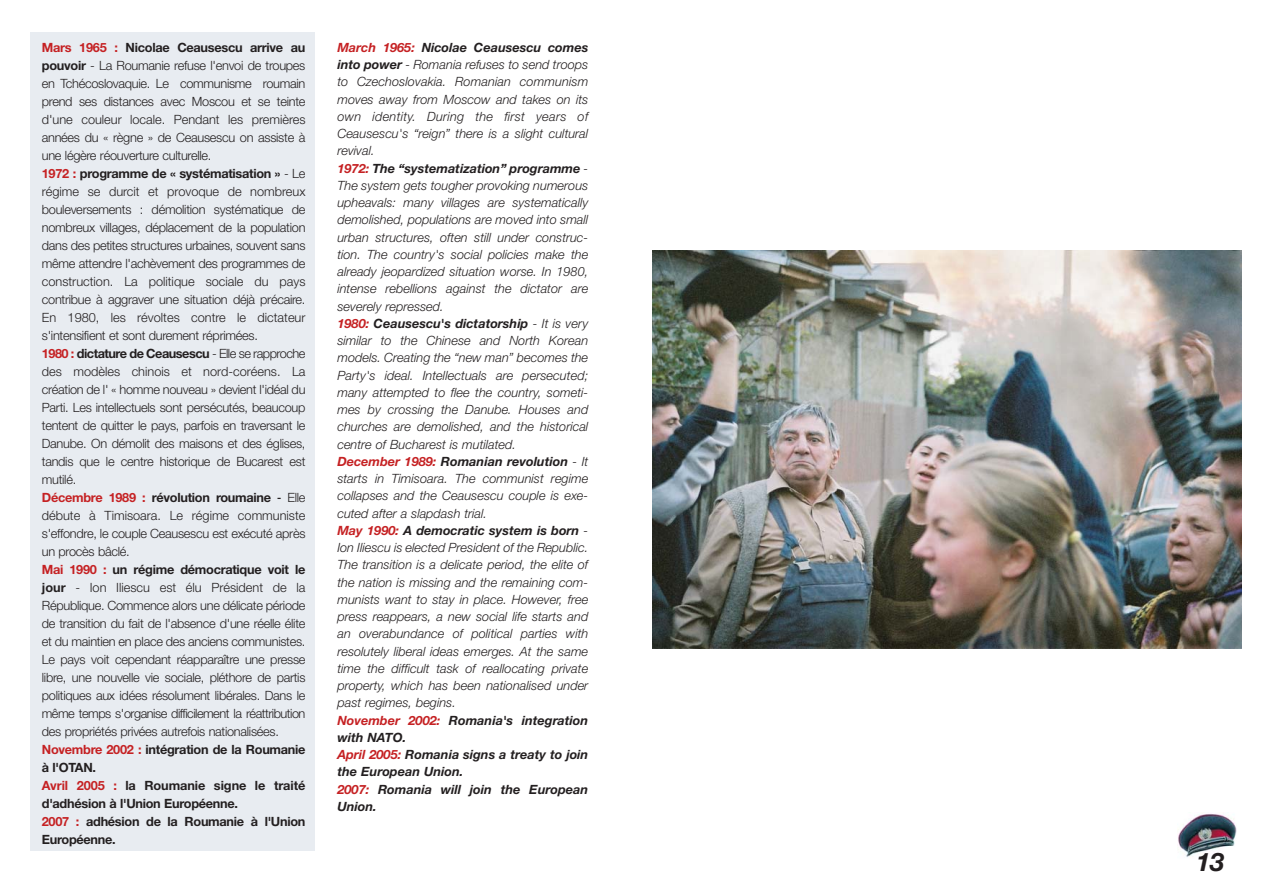
<style>
.page{position:relative;width:1263px;height:893px;background:#fff}
.page>*{position:absolute;margin:0;border:0;box-sizing:border-box;transform-origin:0 0}
.t1{font:italic 700 25.5px "Helvetica Neue";color:#231f20}
.t2{font:300 12.75px/18px "Helvetica Neue";letter-spacing:-.02em;color:#231f20}
.t3{font:italic 300 12.75px/17.2px "Helvetica Neue";color:#231f20}
.s1{font-weight:700;color:#c52123}
.s2{font-weight:700}
.s3{font-family:"Helvetica";font-weight:400}
</style>
<div class="page">
<div style="left:30px;top:32px;width:285px;height:819px;background:#e8ecf1"></div>
<img style="left:1178px;top:813px;width:59px;height:44px">
<img style="left:652px;top:251px;width:589px;height:398px">
<p class="t2" style="left:42px;top:39px;width:265px"><span class="s1">Mars 1965 :</span> <span class="s2">Nicolae Ceausescu arrive au pouvoir</span> - La Roumanie refuse l'envoi de troupes en Tchécoslovaquie. Le communisme roumain prend ses distances avec Moscou et se teinte d'une couleur locale. Pendant les premières années du « règne » de Ceausescu on assiste à une légère réouverture culturelle.<br><span class="s1">1972 :</span> <span class="s2">programme de « systématisation »</span> - Le régime se durcit et provoque de nombreux bouleversements : démolition systématique de nombreux villages, déplacement de la population dans des petites structures urbaines, souvent sans même attendre l'achèvement des programmes de construction. La politique sociale du pays contribue à aggraver une situation déjà précaire.<br>En 1980, les révoltes contre le dictateur s'intensifient et sont durement réprimées.<br><span class="s1">1980 :</span> <span class="s2">dictature de Ceausescu</span> - Elle se rapproche des modèles chinois et nord-coréens. La création de l' « homme nouveau » devient l'idéal du Parti. Les intellectuels sont persécutés, beaucoup tentent de quitter le pays, parfois en traversant le Danube. On démolit des maisons et des églises, tandis que le centre historique de Bucarest est mutilé.<br><span class="s1">Décembre 1989 :</span> <span class="s2">révolution roumaine</span> <span class="s3">-</span> Elle débute à Timisoara. Le régime communiste s'effondre, le couple Ceausescu est exécuté après un procès bâclé.<br><span class="s1">Mai 1990 :</span> <span class="s2">un régime démocratique voit le jour</span> - Ion Iliescu est élu Président de la République. Commence alors une délicate période de transition du fait de l'absence d'une réelle élite et du maintien en place des anciens communistes.<br>Le pays voit cependant réapparaître une presse libre, une nouvelle vie sociale, pléthore de partis politiques aux idées résolument libérales. Dans le même temps s'organise difficilement la réattribution des propriétés privées autrefois nationalisées.<br><span class="s1">Novembre 2002 :</span> <span class="s2">intégration de la Roumanie à l'OTAN.<br></span><span class="s1">Avril 2005 :</span> <span class="s2">la Roumanie signe le traité d'adhésion à l'Union Européenne.<br></span><span class="s1">2007 :</span> <span class="s2">adhésion de la Roumanie à l'Union Européenne.</span></p>
<p class="t3" style="left:337px;top:40px;width:252px"><span class="s1">March 1965:</span> <span class="s2">Nicolae Ceausescu comes into power</span> - Romania refuses to send troops to Czechoslovakia. Romanian communism moves away from Moscow and takes on its own identity. During the first years of Ceausescu's “reign” there is a slight cultural revival.<br><span class="s1">1972:</span> <span class="s2">The “systematization” programme</span> - The system gets tougher provoking numerous upheavals: many villages are systematically demolished, populations are moved into small urban structures, often still under construc&shy;tion. The country's social policies make the already jeopardized situation worse. In 1980, intense rebellions against the dictator are severely repressed.<br><span class="s1">1980:</span> <span class="s2">Ceausescu's dictatorship</span> - It is very similar to the Chinese and North Korean models. Creating the “new man” becomes the Party's ideal. Intellectuals are persecuted; many attempted to flee the country, someti&shy;mes by crossing the Danube. Houses and churches are demolished, and the historical centre of Bucharest is mutilated.<br><span class="s1">December 1989:</span> <span class="s2">Romanian revolution</span> - It starts in Timisoara. The communist regime collapses and the Ceausescu couple is exe&shy;cuted after a slapdash trial.<br><span class="s1">May 1990:</span> <span class="s2">A democratic system is born</span> - Ion Iliescu is elected President of the Republic.<br>The transition is a delicate period, the elite of the nation is missing and the remaining com&shy;munists want to stay in place. However, free press reappears, a new social life starts and an overabundance of political parties with resolutely liberal ideas emerges. At the same time the difficult task of reallocating private property, which has been nationalised under past regimes, begins.<br><span class="s1">November 2002:</span> <span class="s2">Romania's integration with NATO.<br></span><span class="s1">April 2005:</span> <span class="s2">Romania signs a treaty to join the European Union.<br></span><span class="s1">2007:</span> <span class="s2">Romania will join the European Union.</span></p>
<h1 class="t1" style="left:1196px;top:853px;width:30px">13</h1>
</div>
